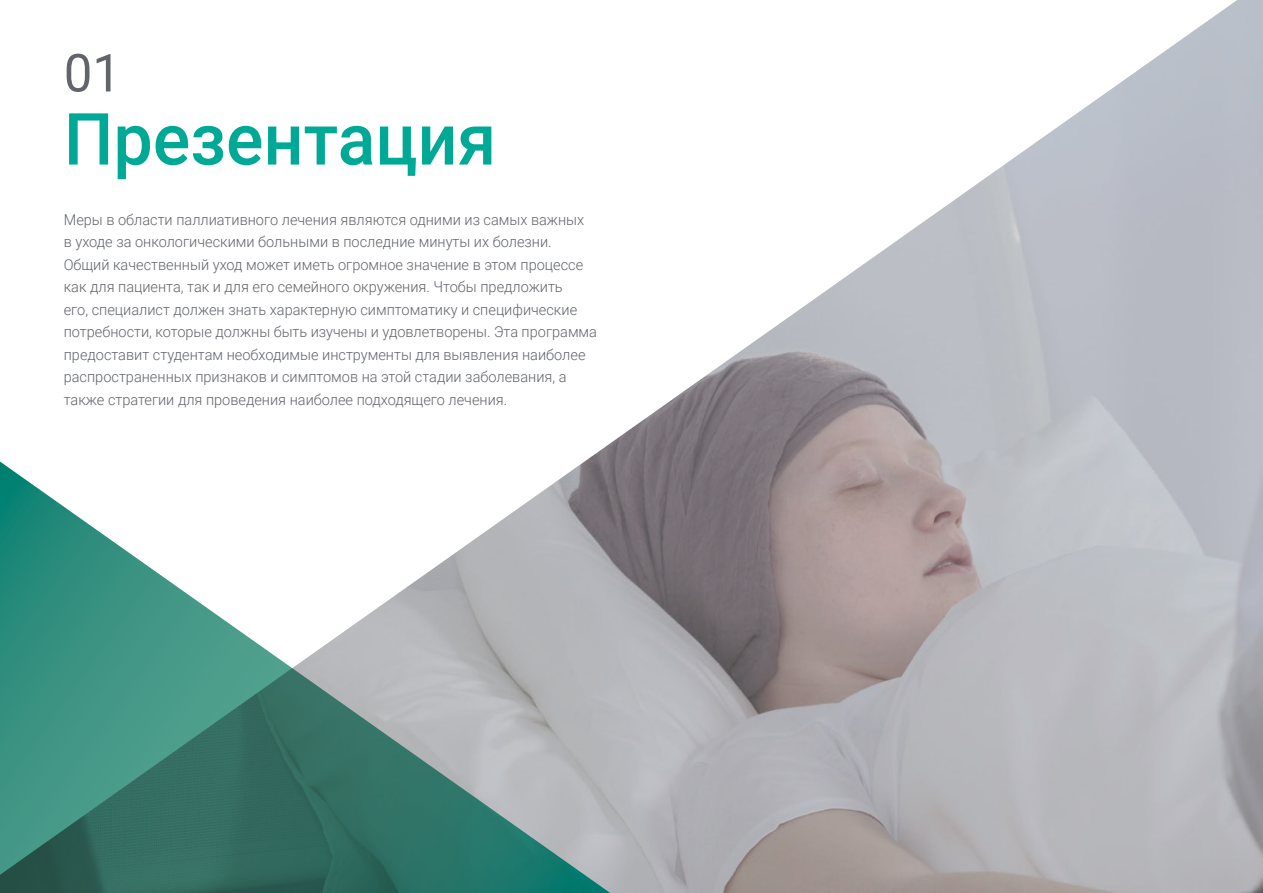
<style>
.page{position:relative;width:1263px;height:893px;background:#fff}
.page>*{position:absolute;margin:0;border:0;box-sizing:border-box;transform-origin:0 0}
.t1{font:500 72px "Roboto";color:#00a996}
.t2{font:52.5px "Roboto";color:#61646a}
.t3{font:300 15px/22.5px "Roboto";color:#61646a}
</style>
<div class="page">
<img style="left:606px;top:0;width:657px;height:893px">
<svg style="left:0;top:446px;width:640px;height:447px"></svg>
<h2 class="t2" style="left:64px;top:36px;width:59px">01</h2>
<h1 class="t1" style="left:64px;top:89px;width:434px">Презентация</h1>
<p class="t3" style="left:64px;top:208px;width:535px">Меры в области паллиативного лечения являются одними из самых важных<br>в уходе за онкологическими больными в последние минуты их болезни.<br>Общий качественный уход может иметь огромное значение в этом процессе как для пациента, так и для его семейного окружения. Чтобы предложить<br>его, специалист должен знать характерную симптоматику и специфические потребности, которые должны быть изучены и удовлетворены. Эта программа предоставит студентам необходимые инструменты для выявления наиболее распространенных признаков и симптомов на этой стадии заболевания, а также стратегии для проведения наиболее подходящего лечения.</p>
</div>
